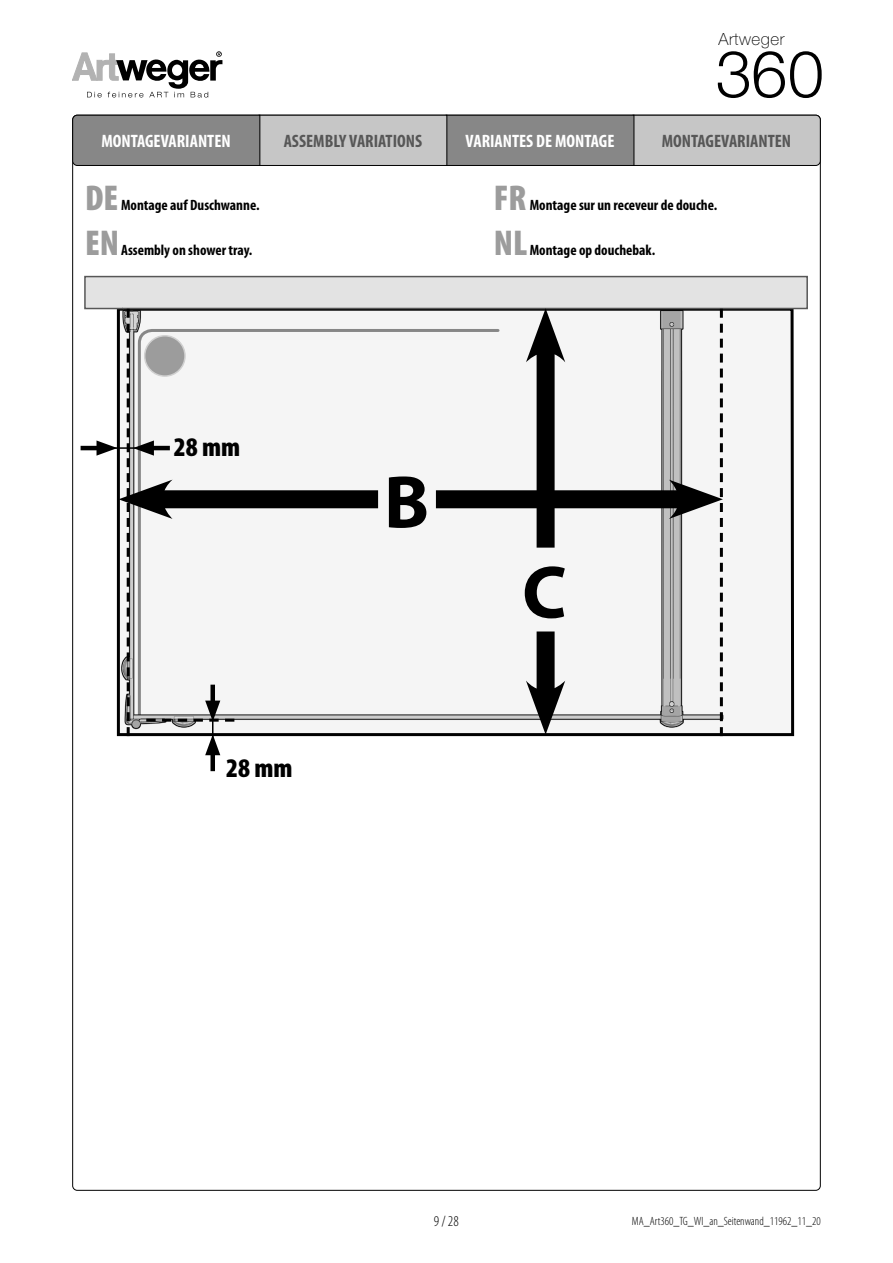
<style>
.page{position:relative;width:893px;height:1263px;background:#fff}
.page>*{position:absolute;margin:0;border:0;box-sizing:border-box;transform-origin:0 0}
.t1{font:700 75px "Myriad Pro";color:#000}
.t2{font:300 64.8px "Helvetica Neue LT Std";color:#000}
.t3{font:900 condensed 36px "Myriad Pro";color:#9c9c9c}
.t4{font:900 condensed 27px "Myriad Pro";color:#000}
.FR_ÜS_für_IHV{font:700 condensed 18px "Myriad Pro";color:#fff}
.EN_ÜS_für_IHV{font:700 condensed 18px "Myriad Pro";color:#575757}
.NL_ÜS_für_IHV{font:700 condensed 18px "Myriad Pro";color:#575757}
.DE_ÜS_für_IHV{font:700 condensed 18px "Myriad Pro";color:#fff}
.t5{font:100 16.95px "Helvetica Neue LT Std";letter-spacing:.03em;color:#000}
.t6{font:700 condensed 15px "Myriad Pro";color:#000}
.t7{font:300 condensed 15px "Myriad Pro";color:#000}
.t8{font:300 condensed 12px "Myriad Pro";color:#000}
</style>
<div class="page">
<div style="left:210px;top:747px;width:5px;height:24px;background:#000"></div>
<hr style="left:81px;top:446px;width:24px;height:4px;background:#000">
<svg style="left:83px;top:275px;width:725px;height:480px"></svg>
<div style="left:516px;top:548px;width:58px;height:83px;background:#f5f5f5;border-radius:4px"></div>
<svg style="left:72px;top:51px;width:150px;height:46px"></svg>
<svg style="left:72px;top:114px;width:749px;height:52px;background:#9e9e9e"></svg>
<p class="t5" style="left:718px;top:29px;width:67px">Artweger</p>
<h2 class="t2" style="left:716px;top:34px;width:110px">360</h2>
<p class="DE_ÜS_für_IHV" style="left:101px;top:131px;width:131px">MONTAGEVARIANTEN</p>
<p class="t3" style="left:85px;top:178px;width:35px">DE</p>
<p class="t6" style="left:121px;top:197px;width:140px">Montage auf Duschwanne.</p>
<p class="EN_ÜS_für_IHV" style="left:284px;top:131px;width:140px">ASSEMBLY VARIATIONS</p>
<p class="FR_ÜS_für_IHV" style="left:466px;top:131px;width:150px">VARIANTES DE MONTAGE</p>
<p class="t3" style="left:494px;top:178px;width:34px">FR</p>
<p class="NL_ÜS_für_IHV" style="left:662px;top:131px;width:131px">MONTAGEVARIANTEN</p>
<p class="t6" style="left:530px;top:197px;width:189px">Montage sur un receveur de douche.</p>
<p class="t3" style="left:85px;top:223px;width:36px">EN</p>
<p class="t6" style="left:121px;top:242px;width:133px">Assembly on shower tray.</p>
<p class="t3" style="left:494px;top:223px;width:35px">NL</p>
<p class="t6" style="left:530px;top:242px;width:127px">Montage op douchebak.</p>
<p class="t4" style="left:174px;top:432px;width:68px">28 mm</p>
<p class="t4" style="left:226px;top:753px;width:68px">28 mm</p>
<p class="t1" style="left:384px;top:460px;width:47px">B</p>
<p class="t1" style="left:522px;top:550px;width:46px">C</p>
<p class="t7" style="left:434px;top:1213px;width:27px">9 / 28</p>
<p class="t8" style="left:632px;top:1214px;width:190px">MA_Art360_TG_WI_an_Seitenwand_11962_11_20</p>
</div>
